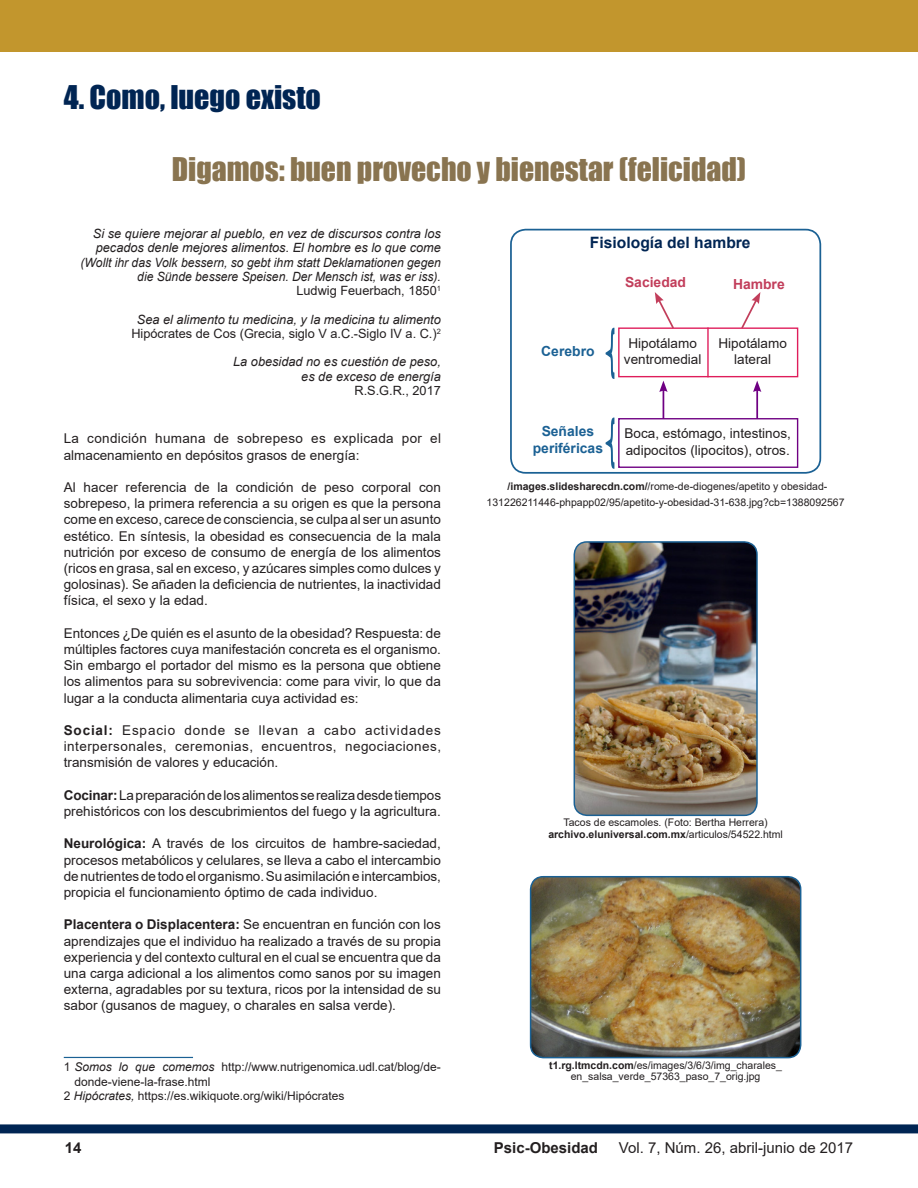
<style>
.page{position:relative;width:918px;height:1188px;background:#fff}
.page>*{position:absolute;margin:0;border:0;box-sizing:border-box;transform-origin:0 0}
.t1{font:30px "Impact";color:#897450}
.t2{font:30px "Impact";color:#002553}
.t3{font:700 15.6px "Arial";color:#002553}
.t4{font:15px "Arial";color:#231f20}
.t5{font:700 15px "Arial";color:#231f20}
.t6{font:700 13.95px/16.6px "Arial";color:#1b6194;text-align:center}
.t7{font:700 13.95px "Arial";color:#c23e5b}
.t8{font:13.5px/16.2px "Arial";color:#231f20;text-align:justify}
.t9{font:13.5px/16.2px "Arial";letter-spacing:.025em;color:#231f20}
.t10{font:italic 12.75px/14.2px "Arial";color:#231f20;text-align:right}
.t11{font:12.75px "Arial";color:#231f20}
.Normal1{font:12px/14.4px "Arial";color:#231f20}
.t12{font:10.5px/11.2px "Arial";color:#231f20;text-align:center}
.s1{font-weight:700}
.s2{font-style:italic}
</style>
<div class="page">
<div style="left:0;top:1124px;width:918px;height:9px;background:#002553"></div>
<div style="left:618px;top:327px;width:180px;height:50px;border:1px solid #df1d5b"></div>
<hr style="left:707px;top:327px;width:2px;height:50px;background:#df1d5b">
<div style="left:618px;top:418px;width:180px;height:50px;border:1px solid #6f0083"></div>
<svg style="left:740px;top:292px;width:20px;height:37px"></svg>
<svg style="left:655px;top:292px;width:21px;height:37px"></svg>
<hr style="left:663px;top:389px;width:1px;height:30px;background:#6f0083">
<svg style="left:659px;top:381px;width:9px;height:11px"></svg>
<hr style="left:756px;top:389px;width:2px;height:30px;background:#6f0083">
<svg style="left:753px;top:381px;width:8px;height:11px"></svg>
<svg style="left:606px;top:328px;width:8px;height:51px"></svg>
<svg style="left:606px;top:418px;width:8px;height:51px"></svg>
<div style="left:510px;top:229px;width:311px;height:245px;border:2px solid #1b6194;border-radius:15px"></div>
<img style="left:574px;top:542px;width:183px;height:273px">
<div style="left:574px;top:541px;width:184px;height:275px;border:2px solid #1b6194;border-radius:13px"></div>
<img style="left:531px;top:877px;width:270px;height:181px">
<div style="left:530px;top:876px;width:271px;height:182px;border:2px solid #1b6194;border-radius:13px"></div>
<hr style="left:64px;top:1057px;width:129px;height:1px;background:#1b6194">
<div style="left:0;top:0;width:918px;height:51px;background:#c2962d"></div>
<p class="t2" style="left:64px;top:74px;width:259px">4. Como, luego existo</p>
<p class="t1" style="left:172px;top:146px;width:576px">Digamos: buen provecho y bienestar (felicidad)</p>
<p class="t10" style="left:81px;top:227px;width:362px">Si se quiere mejorar al pueblo, en vez de discursos contra los pecados denle mejores alimentos. El hombre es lo que come (Wollt ihr das Volk bessern, so gebt ihm statt Deklamationen gegen die Sünde bessere Speisen. Der Mensch ist, was er iss).</p>
<p class="t11" style="left:296px;top:282px;width:146px">Ludwig Feuerbach, 1850<sup>1</sup></p>
<p class="t10" style="left:137px;top:312px;width:305px">Sea el alimento tu medicina, y la medicina tu alimento</p>
<p class="t11" style="left:131px;top:325px;width:311px">Hipócrates de Cos (Grecia, siglo V a.C.-Siglo IV a. C.)<sup>2</sup></p>
<p class="t10" style="left:233px;top:355px;width:209px">La obesidad no es cuestión de peso,</p>
<p class="t10" style="left:301px;top:369px;width:141px">es de exceso de energía</p>
<p class="t11" style="left:354px;top:382px;width:88px">R.S.G.R., 2017</p>
<p class="t9" style="left:64px;top:430px;width:379px">La condición humana de sobrepeso es explicada por el almacenamiento en depósitos grasos de energía:</p>
<p class="t8" style="left:64px;top:479px;width:379px">Al hacer referencia de la condición de peso corporal con sobrepeso, la primera referencia a su origen es que la persona come en exceso, carece de consciencia, se culpa al ser un asunto estético. En síntesis, la obesidad es consecuencia de la mala nutrición por exceso de consumo de energía de los alimentos (ricos en grasa, sal en exceso, y azúcares simples como dulces y golosinas). Se añaden la deficiencia de nutrientes, la inactividad física, el sexo y la edad.</p>
<p class="t8" style="left:64px;top:625px;width:379px">Entonces ¿De quién es el asunto de la obesidad? Respuesta: de múltiples factores cuya manifestación concreta es el organismo.<br>Sin embargo el portador del mismo es la persona que obtiene los alimentos para su sobrevivencia: come para vivir, lo que da lugar a la conducta alimentaria cuya actividad es:</p>
<p class="t8" style="left:64px;top:722px;width:379px"><span class="s1">Social:</span> Espacio donde se llevan a cabo actividades interpersonales, ceremonias, encuentros, negociaciones, transmisión de valores y educación.</p>
<p class="t8" style="left:64px;top:787px;width:379px"><span class="s1">Cocinar:</span> La preparación de los alimentos se realiza desde tiempos prehistóricos con los descubrimientos del fuego y la agricultura.</p>
<p class="t8" style="left:64px;top:835px;width:379px"><span class="s1">Neurológica:</span> A través de los circuitos de hambre-saciedad, procesos metabólicos y celulares, se lleva a cabo el intercambio de nutrientes de todo el organismo. Su asimilación e intercambios, propicia el funcionamiento óptimo de cada individuo.</p>
<p class="t8" style="left:64px;top:916px;width:379px"><span class="s1">Placentera o Displacentera:</span> Se encuentran en función con los aprendizajes que el individuo ha realizado a través de su propia experiencia y del contexto cultural en el cual se encuentra que da una carga adicional a los alimentos como sanos por su imagen externa, agradables por su textura, ricos por la intensidad de su sabor (gusanos de maguey, o charales en salsa verde).</p>
<p class="t3" style="left:590px;top:231px;width:162px">Fisiología del hambre</p>
<p class="t7" style="left:625px;top:273px;width:63px">Saciedad</p>
<p class="t7" style="left:733px;top:274px;width:53px">Hambre</p>
<p class="t6" style="left:541px;top:343px;width:55px">Cerebro</p>
<p class="t8" style="left:624px;top:335px;width:79px;text-align:center">Hipotálamo ventromedial</p>
<p class="t8" style="left:719px;top:335px;width:70px;text-align:center">Hipotálamo lateral</p>
<p class="t6" style="left:533px;top:423px;width:72px">Señales periféricas</p>
<p class="t12" style="left:487px;top:478px;width:359px;line-height:16.2px"><span class="s1">/images.slidesharecdn.com/</span>/rome-de-diogenes/apetito y obesidad-<br>131226211446-phpapp02/95/apetito-y-obesidad-31-638.jpg?cb=1388092567</p>
<p class="t8" style="left:625px;top:425px;width:168px">Boca, estómago, intestinos, adipocitos (lipocitos), otros.</p>
<p class="t12" style="left:548px;top:817px;width:236px">Tacos de escamoles. (Foto: Bertha Herrera) <span class="s1">archivo.eluniversal.com.mx</span>/articulos/54522.html</p>
<p class="t12" style="left:549px;top:1059px;width:234px"><span class="s1">t1.rg.ltmcdn.com</span>/es/images/3/6/3/img_charales_ en_salsa_verde_57363_paso_7_orig.jpg</p>
<p class="Normal1" style="left:74px;top:1060px;width:368px;text-indent:-11px">1 <span class="s2">Somos lo que comemos</span> http://www.nutrigenomica.udl.cat/blog/de&shy;donde-viene-la-frase.html</p>
<p class="Normal1" style="left:64px;top:1089px;width:282px">2 <span class="s2">Hipócrates,</span> https://es.wikiquote.org/wiki/Hipócrates</p>
<p class="t5" style="left:65px;top:1137px;width:18px">14</p>
<p class="t5" style="left:494px;top:1137px;width:106px">Psic-Obesidad</p>
<p class="t4" style="left:619px;top:1137px;width:236px">Vol. 7, Núm. 26, abril-junio de 2017</p>
</div>
